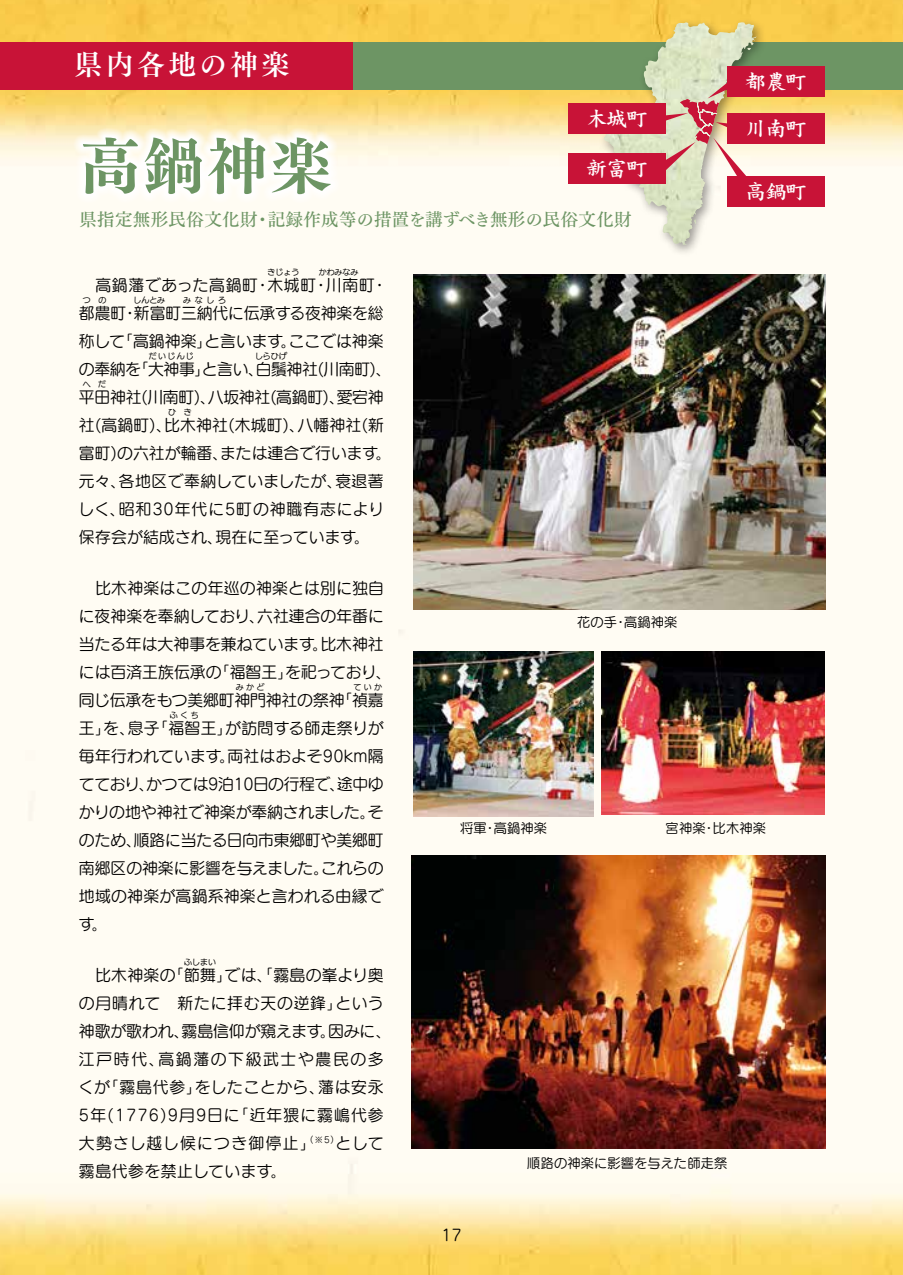
<style>
.page{position:relative;width:903px;height:1275px;background:#fff}
.page>*{position:absolute;margin:0;border:0;box-sizing:border-box;transform-origin:0 0}
.t1{font:61.25px "Tsuku Min Pro E";color:#6d9564}
.t2{font:28px "Tsuku Min Pro B";letter-spacing:.12em;color:#fff}
.t3{font:21px "DF Kai Sho Std W7";letter-spacing:-.04em;color:#fff}
.t4{font:17.5px "Tsuku Min Pro D";letter-spacing:.02em;color:#6d9564}
.t5{font:15.75px/28px "G Maru Go Pro M";letter-spacing:.01em;color:#000}
.t6{font:15.75px/28px "G Maru Go Pro M";letter-spacing:.055em;color:#000}
.t7{font:15.75px/28px "G Maru Go Pro M";letter-spacing:-.02em;color:#000}
.t8{font:15.75px "G Maru Go Pro M";letter-spacing:-.01em;color:#000}
.t9{font:15.75px "G Maru Go Pro M";letter-spacing:.05em;color:#000}
.t10{font:13.12px "G Maru Go Pro M";letter-spacing:.02em;color:#000}
.t11{font:7.88px "G Maru Go Pro M";letter-spacing:.02em;color:#000}
</style>
<div class="page">
<img style="left:0;top:0;width:903px;height:1275px">
<div style="left:0;top:42px;width:903px;height:47px;background:#6d9564"></div>
<div style="left:0;top:42px;width:352px;height:47px;background:#c81337"></div>
<img style="left:602px;top:651px;width:222px;height:164px">
<img style="left:413px;top:275px;width:412px;height:334px">
<img style="left:412px;top:856px;width:413px;height:293px">
<img style="left:413px;top:651px;width:181px;height:165px">
<div style="left:598px;top:17px;width:170px;height:240px;background:#000;opacity:.4"></div>
<img style="left:644px;top:22px;width:97px;height:81px">
<div style="left:727px;top:176px;width:97px;height:31px;background:#c81337"></div>
<div style="left:568px;top:153px;width:97px;height:31px;background:#c81337"></div>
<div style="left:568px;top:103px;width:97px;height:31px;background:#c81337"></div>
<svg style="left:656px;top:78px;width:93px;height:106px;background:#dbb4a2"></svg>
<div style="left:727px;top:113px;width:97px;height:31px;background:#c81337"></div>
<div style="left:727px;top:66px;width:97px;height:31px;background:#c81337"></div>
<svg style="left:73px;top:127px;width:268px;height:77px"></svg>
<h2 class="t2" style="left:74px;top:43px;width:217px">県内各地の神楽</h2>
<h3 class="t3" style="left:586px;top:107px;width:63px">木城町</h3>
<h1 class="t1" style="left:79px;top:118px;width:254px">高鍋神楽</h1>
<p class="t4" style="left:79px;top:204px;width:554px">県指定無形民俗文化財・記録作成等の措置を講ずべき無形の民俗文化財</p>
<h3 class="t3" style="left:586px;top:157px;width:63px">新富町</h3>
<h3 class="t3" style="left:745px;top:70px;width:63px">都農町</h3>
<h3 class="t3" style="left:745px;top:117px;width:63px">川南町</h3>
<h3 class="t3" style="left:745px;top:181px;width:63px">高鍋町</h3>
<p class="t11" style="left:267px;top:267px;width:33px">きじょう</p>
<p class="t11" style="left:319px;top:267px;width:41px">かわみなみ</p>
<p class="t5" style="left:79px;top:299px;width:306px">都農町・新富町三納代に伝承する夜神楽を総</p>
<p class="t9" style="left:79px;top:275px;width:310px">　高鍋藩であった高鍋町・木城町・川南町・</p>
<p class="t11" style="left:83px;top:295px;width:25px">つ の</p>
<p class="t11" style="left:134px;top:295px;width:33px">しんとみ</p>
<p class="t11" style="left:183px;top:295px;width:45px">みなしろ</p>
<p class="t7" style="left:79px;top:327px;width:314px">称して「高鍋神楽」と言います。ここでは神楽の奉納を「大神事」と言い、白鬚神社(川南町)、</p>
<p class="t11" style="left:149px;top:351px;width:46px">だいじんじ</p>
<p class="t11" style="left:255px;top:351px;width:33px">しらひげ</p>
<p class="t8" style="left:79px;top:387px;width:306px">平田神社(川南町)、八坂神社(高鍋町)、愛宕神</p>
<p class="t11" style="left:83px;top:379px;width:25px">へ だ</p>
<p class="t5" style="left:79px;top:411px;width:306px">社(高鍋町)、比木神社(木城町)、八幡神社(新</p>
<p class="t11" style="left:168px;top:407px;width:25px">ひ き</p>
<p class="t5" style="left:78px;top:439px;width:314px">富町)の六社が輪番、または連合で行います。元々、各地区で奉納していましたが、衰退著しく、昭和30年代に5町の神職有志により保存会が結成され、現在に至っています。</p>
<p class="t5" style="left:79px;top:574px;width:314px">　比木神楽はこの年巡の神楽とは別に独自に夜神楽を奉納しており、六社連合の年番に当たる年は大神事を兼ねています。比木神社には百済王族伝承の「福智王」を祀っており、同じ伝承をもつ美郷町神門神社の祭神「禎嘉</p>
<p class="t11" style="left:236px;top:682px;width:30px">みかど</p>
<p class="t11" style="left:353px;top:682px;width:30px">ていか</p>
<p class="t5" style="left:79px;top:714px;width:306px">王」を、息子「福智王」が訪問する師走祭りが</p>
<p class="t11" style="left:170px;top:710px;width:30px">ふくち</p>
<p class="t5" style="left:79px;top:742px;width:306px;text-align:justify">毎年行われています。両社はおよそ90km隔てており、かつては9泊10日の行程で、途中ゆかりの地や神社で神楽が奉納されました。そのため、順路に当たる日向市東郷町や美郷町南郷区の神楽に影響を与えました。これらの地域の神楽が高鍋系神楽と言われる由縁です。</p>
<p class="t5" style="left:79px;top:960px;width:306px">　比木神楽の「節舞」では、「霧島の峯より奥</p>
<p class="t11" style="left:184px;top:957px;width:34px">ふしまい</p>
<p class="t6" style="left:78px;top:988px;width:315px">の月晴れて　新たに拝む天の逆鋒」という神歌が歌われ、霧島信仰が窺えます。因みに、江戸時代、高鍋藩の下級武士や農民の多くが「霧島代参」をしたことから、藩は安永<br>5年(1776)9月9日に「近年猥に霧嶋代参大勢さし越し候につき御停止」<sup>（※5）</sup>として霧島代参を禁止しています。</p>
<p class="t10" style="left:577px;top:613px;width:102px">花の手・高鍋神楽</p>
<p class="t10" style="left:460px;top:820px;width:88px">将軍・高鍋神楽</p>
<p class="t10" style="left:666px;top:820px;width:102px">宮神楽・比木神楽</p>
<p class="t5" style="left:441px;top:1220px;width:22px">17</p>
<p class="t10" style="left:527px;top:1155px;width:201px">順路の神楽に影響を与えた師走祭</p>
</div>
